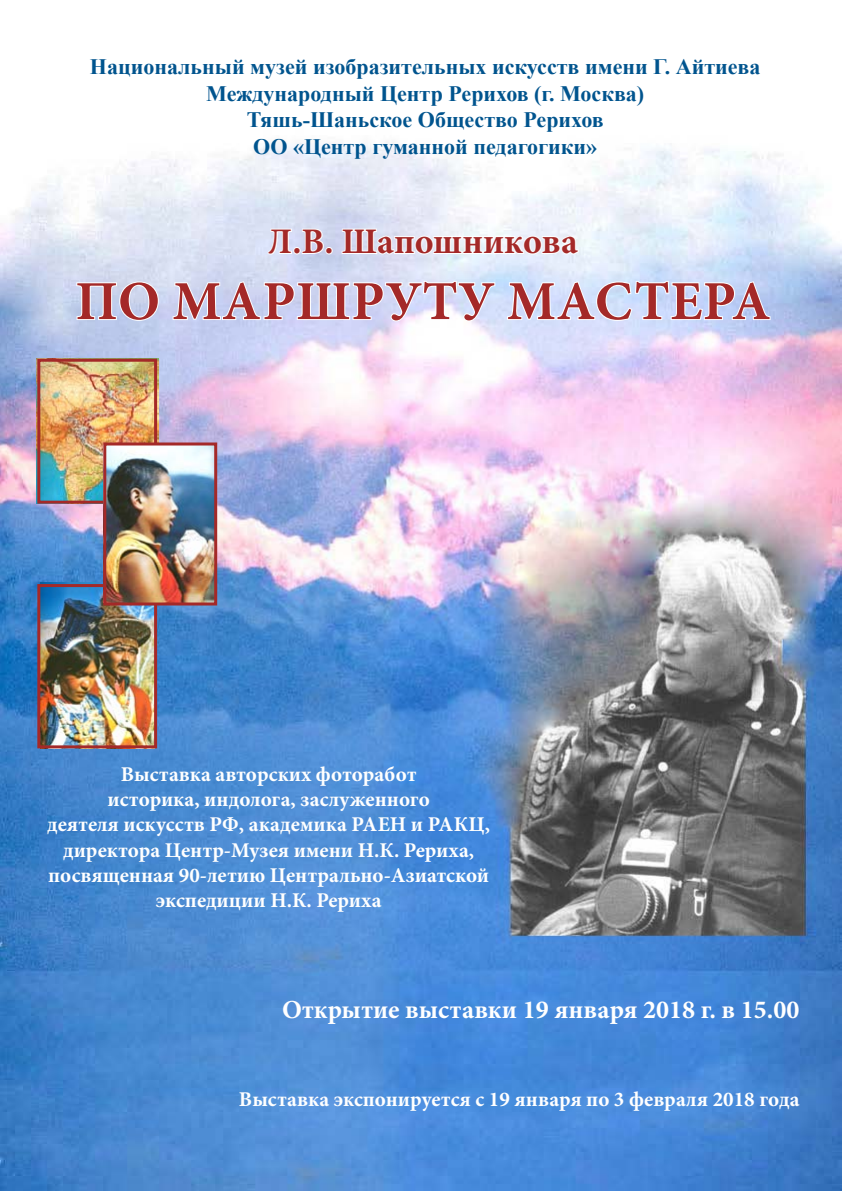
<style>
.page{position:relative;width:842px;height:1191px;background:#fff}
.page>*{position:absolute;margin:0;border:0;box-sizing:border-box;transform-origin:0 0}
.t1{font:700 55px "Minion Pro";letter-spacing:.01em;color:#a42928}
.t2{font:700 36px "Minion Pro";color:#a42928}
.t3{font:700 26px "Minion Pro";color:#fff}
.t4{font:700 22px/26.4px "Times New Roman";color:#00548e;text-align:center}
.t5{font:700 21px/25.2px "Minion Pro";color:#fff;text-align:center}
</style>
<div class="page">
<img style="left:0;top:142px;width:842px;height:1049px">
<svg style="left:267px;top:228px;width:26px;height:27px"></svg>
<div style="left:293px;top:247px;width:8px;height:7px;border:2px solid #fff;border-radius:50%"></div>
<svg style="left:301px;top:227px;width:24px;height:28px"></svg>
<div style="left:325px;top:247px;width:8px;height:7px;border:2px solid #fff;border-radius:50%"></div>
<svg style="left:341px;top:228px;width:240px;height:28px"></svg>
<svg style="left:75px;top:280px;width:85px;height:42px"></svg>
<svg style="left:172px;top:280px;width:324px;height:42px"></svg>
<svg style="left:506px;top:280px;width:265px;height:42px"></svg>
<img style="left:36px;top:359px;width:122px;height:144px">
<div style="left:37px;top:359px;width:120px;height:144px;border:3px solid #a42928"></div>
<img style="left:40px;top:583px;width:113px;height:161px">
<div style="left:37px;top:584px;width:120px;height:164px;border:3px solid #a42928"></div>
<img style="left:107px;top:446px;width:106px;height:155px">
<div style="left:103px;top:442px;width:114px;height:163px;border:3px solid #a42928"></div>
<p class="t4" style="left:90px;top:53px;width:672px">Национальный музей изобразительных искусств имени Г. Айтиева Международный Центр Рерихов (г. Москва)<br>Тяшь-Шаньское Общество Рерихов<br>ОО «Центр гуманной педагогики»</p>
<h2 class="t2" style="left:268px;top:216px;width:311px">Л.В. Шапошникова</h2>
<h1 class="t1" style="left:76px;top:263px;width:696px">по маршруту мастера</h1>
<p class="t5" style="left:47px;top:761px;width:444px">Выставка авторских фоторабот<br>историка, индолога, заслуженного<br>деятеля искусств РФ, академика РАЕН и РАКЦ, директора Центр-Музея имени Н.К. Рериха, посвященная 90-летию Центрально-Азиатской экспедиции Н.К. Рериха</p>
<p class="t3" style="left:282px;top:991px;width:519px">Открытие выставки 19 января 2018 г. в 15.00</p>
<p class="t5" style="left:239px;top:1086px;width:562px">Выставка экспонируется с 19 января по 3 февраля 2018 года</p>
</div>
